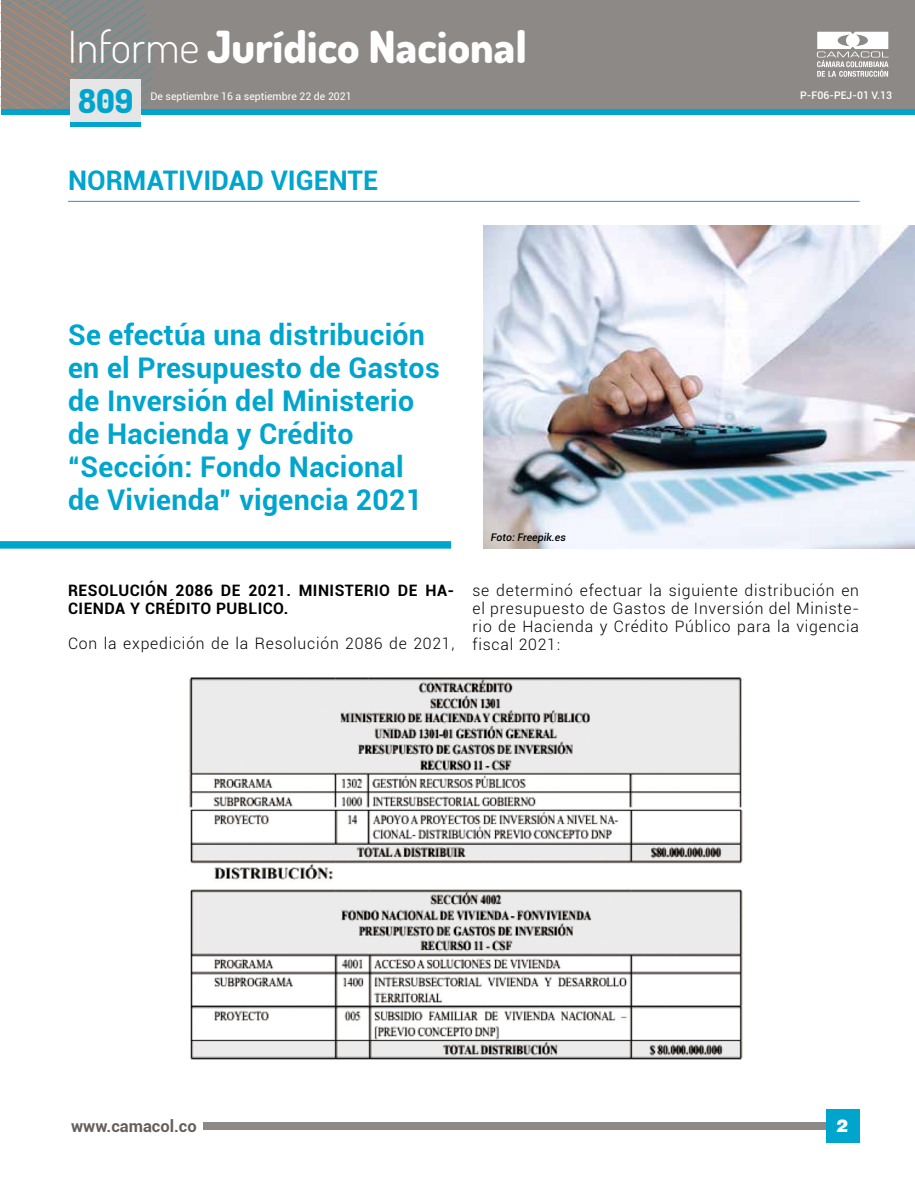
<style>
.page{position:relative;width:915px;height:1191px;background:#fff}
.page>*{position:absolute;margin:0;border:0;box-sizing:border-box;transform-origin:0 0}
.t1{font:800 44.25px "Dosis";color:#fff}
.t2{font:800 33px "Dosis";color:#00a5ce}
.t3{font:700 28.5px/33px "Roboto";letter-spacing:.01em;color:#00a5ce}
.t4{font:700 27px "Roboto";color:#00a5ce}
.t5{font:900 19.5px "Roboto";color:#fff}
.t6{font:900 19.5px "Helvetica";color:#fff}
.t7{font:700 16.5px "Roboto";color:#66605c}
.t8{font:300 15.75px/18px "Roboto";letter-spacing:.05em;color:#000;text-align:justify}
.t9{font:700 15.75px/18px "Roboto";letter-spacing:.03em;color:#000}
.t10{font:10.5px "Roboto";color:#fff}
.t11{font:500 10.5px "Roboto";color:#fff}
.t12{font:italic 500 10.5px "Roboto";color:#000}
.s1{font-weight:300}
</style>
<div class="page">
<div style="left:203px;top:1122px;width:655px;height:7px;background:#8c8986"></div>
<div style="left:825px;top:1109px;width:33px;height:34px;background:#00a5ce"></div>
<div style="left:1px;top:0;width:913px;height:108px;background:#8c8986"></div>
<div style="left:1px;top:109px;width:913px;height:5px;background:#00a5ce"></div>
<svg style="left:1px;top:0;width:158px;height:109px"></svg>
<svg style="left:816px;top:32px;width:72px;height:45px"></svg>
<div style="left:70px;top:122px;width:70px;height:5px;background:#00a5ce"></div>
<div style="left:70px;top:79px;width:70px;height:43px;background:#e7e6e6"></div>
<div style="left:0;top:541px;width:451px;height:7px;background:#00a5ce"></div>
<hr style="left:68px;top:201px;width:791px;height:1px;background:#00a5ce">
<img style="left:483px;top:225px;width:431px;height:323px">
<img style="left:189px;top:677px;width:554px;height:383px">
<h1 class="t1" style="left:68px;top:18px;width:460px"><span class="s1">Informe</span> Jurídico Nacional</h1>
<h2 class="t2" style="left:78px;top:80px;width:57px">809</h2>
<p class="t10" style="left:150px;top:89px;width:203px">De septiembre 16 a septiembre 22 de 2021</p>
<h3 class="t4" style="left:68px;top:162px;width:218px">Normativi dad vige</h3>
<h3 class="t4" style="left:329px;top:162px;width:48px">nte</h3>
<h3 class="t3" style="left:68px;top:317px;width:373px">Se efectúa una distribución en el Presupuesto de Gastos de Inversión del Ministerio de Hacienda y Crédito “Sección: Fondo Nacional de Vivienda” vigencia 2021</h3>
<p class="t12" style="left:490px;top:530px;width:76px">Foto: Freepik.es</p>
<p class="t11" style="left:800px;top:87px;width:93px">P-F06-PEJ-01 V.13</p>
<p class="t9" style="left:68px;top:581px;width:388px;text-indent:30px">olución 2086 de 2021. Mi nisterio de Ha&shy;cienda y Crédito Publico.</p>
<p class="t8" style="left:68px;top:634px;width:388px">Con la expedición de la Resolución 2086 de 2021,</p>
<p class="t9" style="left:68px;top:581px;width:11px">Res</p>
<p class="t8" style="left:472px;top:581px;width:388px">se determinó efectuar la siguiente distribución en el presupuesto de Gastos de Inversión del Ministe&shy;rio de Hacienda y Crédito Público para la vigencia fiscal 2021:</p>
<p class="t7" style="left:71px;top:1114px;width:127px">www.camacol.co</p>
<p class="t5" style="left:836px;top:1114px;width:13px">1</p>
<p class="t6" style="left:836px;top:1118px;width:13px">2</p>
</div>
